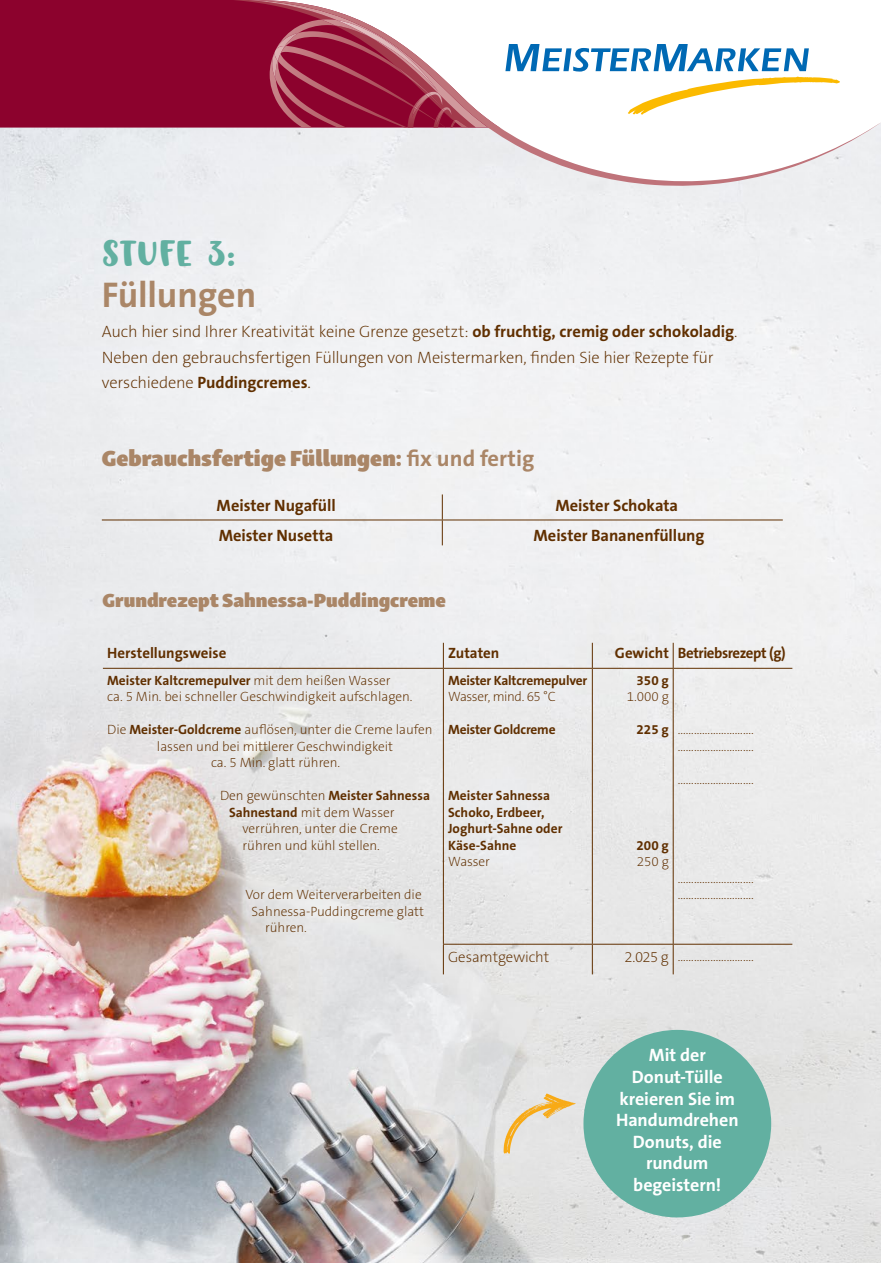
<style>
.page{position:relative;width:881px;height:1263px;background:#fff}
.page>*{position:absolute;margin:0;border:0;box-sizing:border-box;transform-origin:0 0}
.t1{font:37.5px "Donut Derby";color:#62b0a1}
.t2{font:700 36px "The Sans B W7";letter-spacing:-.005em;color:#aa8667}
.t3{font:22.5px "Skolar Sans Latn Bl";color:#aa8667}
.t4{font:19.5px "Skolar Sans Latn Bl";color:#aa8667}
.t5{font:700 18px/21.6px "The Sans B W7";letter-spacing:-.005em;color:#fff;text-align:center}
.t6{font:200 16.5px/25.5px "The Sans B W2";letter-spacing:-.015em;color:#602f00}
.t7{font:700 16.5px "The Sans B W7";letter-spacing:-.005em;color:#602f00}
.t8{font:700 15px "The Sans B W7";letter-spacing:-.005em;color:#602f00}
.t9{font:700 15px "The Sans B W7";letter-spacing:-.025em;color:#602f00}
.t10{font:200 15px "The Sans B W2";letter-spacing:-.005em;color:#602f00}
.t11{font:200 13.5px/16.5px "The Sans B W2";color:#602f00}
.t12{font:700 13.5px/16.5px "The Sans B W7";color:#602f00}
.t13{font:200 13.5px "The Sans B W2";letter-spacing:-.035em;color:#602f00}
.s1{font-family:"The Sans B W7";font-weight:700}
.s2{font-family:"The Sans B W2";font-weight:200}
.s3{font-family:"The Sans B W3";font-weight:300}
.s4{font-size:15px}
</style>
<div class="page">
<img style="left:0;top:186px;width:880px;height:1077px">
<svg style="left:503px;top:1093px;width:72px;height:61px;background:#e7dac2"></svg>
<hr style="left:102px;top:520px;width:340px;height:1px;background:#602f00">
<hr style="left:442px;top:520px;width:340px;height:1px;background:#602f00">
<svg style="left:442px;top:494px;width:1px;height:51px"></svg>
<svg style="left:443px;top:643px;width:1px;height:25px"></svg>
<svg style="left:672px;top:643px;width:1px;height:25px"></svg>
<hr style="left:443px;top:669px;width:1px;height:275px;background:#602f00">
<hr style="left:672px;top:669px;width:1px;height:275px;background:#602f00">
<hr style="left:443px;top:944px;width:1px;height:30px;background:#602f00">
<hr style="left:672px;top:944px;width:1px;height:30px;background:#602f00">
<hr style="left:103px;top:668px;width:340px;height:1px;background:#602f00">
<hr style="left:443px;top:668px;width:149px;height:1px;background:#602f00">
<hr style="left:443px;top:944px;width:149px;height:1px;background:#602f00">
<hr style="left:592px;top:668px;width:81px;height:1px;background:#602f00">
<hr style="left:673px;top:668px;width:119px;height:1px;background:#602f00">
<hr style="left:592px;top:944px;width:81px;height:1px;background:#602f00">
<hr style="left:673px;top:944px;width:119px;height:1px;background:#602f00">
<svg style="left:591px;top:643px;width:1px;height:25px"></svg>
<hr style="left:591px;top:669px;width:1px;height:275px;background:#602f00">
<hr style="left:591px;top:944px;width:1px;height:30px;background:#602f00">
<div style="left:583px;top:1030px;width:187px;height:187px;background:#62b0a1;border-radius:50%"></div>
<svg style="left:0;top:0;width:254px;height:186px;background:#b1607b"></svg>
<svg style="left:254px;top:81px;width:626px;height:105px;fill:#eff0f3"></svg>
<svg style="left:168px;top:0;width:320px;height:128px"></svg>
<svg style="left:505px;top:44px;width:334px;height:70px"></svg>
<h1 class="t1" style="left:102px;top:230px;width:135px">STUFE 3:</h1>
<h2 class="t2" style="left:102px;top:271px;width:156px">Füllungen</h2>
<p class="t6" style="left:102px;top:319px;width:637px">Auch hier sind Ihrer Kreativität keine Grenze gesetzt: <span class="s1">ob fruchtig, cremig oder schokoladig</span>.<br>Neben den gebrauchsfertigen Füllungen von Meistermarken, finden Sie hier Rezepte für</p>
<p class="t7" style="left:102px;top:372px;width:210px"><span class="s2">verschiedene</span> Puddingcremes<span class="s3">.</span></p>
<h3 class="t3" style="left:102px;top:438px;width:434px">Gebrauchsfertige Füllungen: <span class="s1">fix und fertig</span></h3>
<p class="t7" style="left:216px;top:495px;width:120px">Meister Nugafüll</p>
<p class="t7" style="left:555px;top:495px;width:124px">Meister Schokata</p>
<p class="t7" style="left:219px;top:524px;width:116px">Meister Nusetta</p>
<p class="t7" style="left:533px;top:524px;width:172px">Meister Bananenfüllung</p>
<h3 class="t4" style="left:102px;top:583px;width:345px">Grundrezept Sahnessa-Puddingcreme</h3>
<p class="t8" style="left:107px;top:643px;width:121px">Herstellungsweise</p>
<p class="t8" style="left:448px;top:643px;width:53px">Zutaten</p>
<p class="t9" style="left:614px;top:643px;width:172px">Gewicht Betriebsrezept (g)</p>
<p class="t12" style="left:107px;top:672px;width:285px">Meister Kaltcremepulver <span class="s2">mit dem heißen Wasser</span></p>
<p class="t11" style="left:107px;top:688px;width:306px">ca. 5 Min. bei schneller Geschwindigkeit aufschlagen.</p>
<p class="t11" style="left:107px;top:721px;width:327px">Die <span class="s1">Meister-Goldcreme</span> auflösen, unter die Creme laufen</p>
<p class="t11" style="left:157px;top:738px;width:238px">lassen und bei mittlerer Geschwindigkeit</p>
<p class="t11" style="left:211px;top:754px;width:130px">ca. 5 Min. glatt rühren.</p>
<p class="t12" style="left:220px;top:787px;width:211px"><span class="s2">Den gewünschten</span> Meister Sahnessa</p>
<p class="t11" style="left:242px;top:804px;width:157px;text-indent:-13px"><span class="s1">Sahnestand</span> mit dem Wasser verrühren, unter die Creme rühren und kühl stellen.</p>
<p class="t11" style="left:245px;top:886px;width:178px">Vor dem Weiterverarbeiten die</p>
<p class="t11" style="left:251px;top:903px;width:174px">Sahnessa-Puddingcreme glatt</p>
<p class="t11" style="left:265px;top:919px;width:43px">rühren.</p>
<p class="t12" style="left:448px;top:672px;width:141px">Meister Kaltcremepulver</p>
<p class="t13" style="left:448px;top:688px;width:109px">Wasser, mind. 65 °C</p>
<p class="t12" style="left:448px;top:721px;width:109px">Meister Goldcreme</p>
<p class="t12" style="left:636px;top:672px;width:34px">350 g</p>
<p class="t11" style="left:626px;top:688px;width:44px">1.000 g</p>
<p class="t12" style="left:636px;top:721px;width:34px">225 g</p>
<p class="t11" style="left:677px;top:721px;width:77px">............................ ............................</p>
<p class="t11" style="left:677px;top:771px;width:77px">............................</p>
<p class="t12" style="left:448px;top:787px;width:116px">Meister Sahnessa<br>Schoko, Erdbeer,<br>Joghurt-Sahne oder<br>Käse-Sahne</p>
<p class="t11" style="left:448px;top:853px;width:43px">Wasser</p>
<p class="t12" style="left:636px;top:837px;width:34px">200 g</p>
<p class="t11" style="left:636px;top:853px;width:34px">250 g</p>
<p class="t11" style="left:677px;top:870px;width:77px">............................ ............................</p>
<p class="t10" style="left:448px;top:947px;width:103px">Gesamtgewicht</p>
<p class="t11" style="left:624px;top:948px;width:131px"><span class="s4">2.025 g</span> ............................</p>
<h3 class="t5" style="left:615px;top:1045px;width:124px">Mit der<br>Donut-Tülle kreieren Sie im<br>Handumdrehen<br>Donuts, die rundum begeistern!</h3>
</div>
